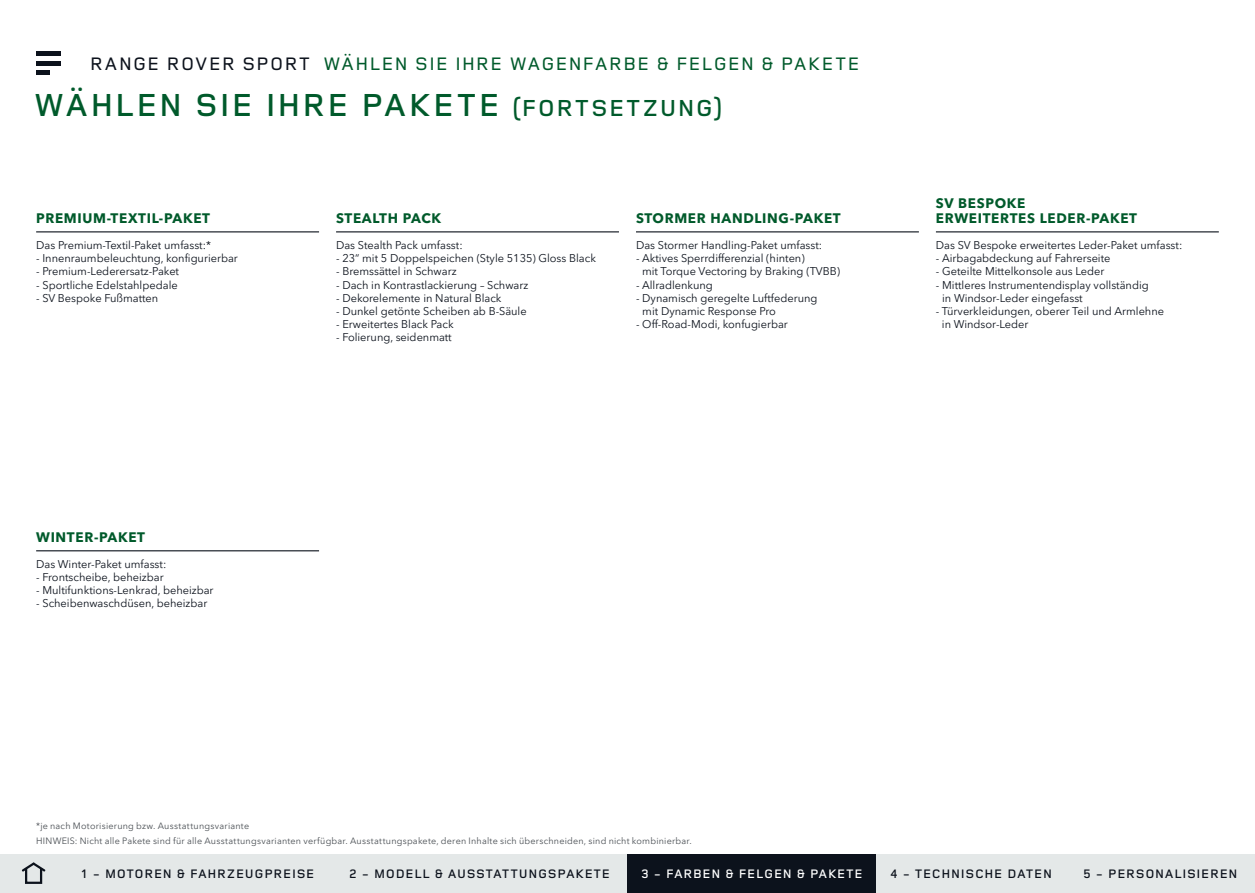
<style>
.page{position:relative;width:1255px;height:893px;background:#fff}
.page>*{position:absolute;margin:0;border:0;box-sizing:border-box;transform-origin:0 0}
.t1{font:600 33px "Land Rover Wide";letter-spacing:-.005em;color:#005a2b}
.t2{font:500 18.75px "Land Rover Wide";color:#005a2b}
.t3{font:700 13.5px/15px "Avenir Next W1 G";letter-spacing:.05em;color:#005a2b}
.t4{font:600 12.75px "Land Rover Wide";color:#0c121c}
.t5{font:600 12.75px "Land Rover Wide";color:#fff}
.t6{font:10.95px/13.2px "Avenir Next W1 G";color:#0c121c}
.t7{font:9px/14.7px "Avenir Next W1 G";letter-spacing:.025em;color:#4a4f54}
.s1{color:#0c121c}
.s2{font-size:24px}
</style>
<div class="page">
<svg style="left:36px;top:55px;width:24px;height:16px"></svg>
<hr style="left:36px;top:51px;width:24px;height:4px;background:#0c121c">
<hr style="left:36px;top:61px;width:24px;height:4px;background:#0c121c">
<hr style="left:36px;top:71px;width:14px;height:4px;background:#0c121c">
<div style="left:0;top:855px;width:64px;height:38px;background:#e4e8e8"></div>
<svg style="left:21px;top:862px;width:25px;height:11px"></svg>
<div style="left:25px;top:867px;width:17px;height:17px;border:2px solid #0c121c"></div>
<div style="left:64px;top:855px;width:268px;height:38px;background:#e4e8e8"></div>
<div style="left:876px;top:855px;width:189px;height:38px;background:#e4e8e8"></div>
<div style="left:1065px;top:855px;width:189px;height:38px;background:#e4e8e8"></div>
<div style="left:332px;top:855px;width:295px;height:38px;background:#e4e8e8"></div>
<div style="left:627px;top:855px;width:249px;height:38px;background:#0c121c"></div>
<hr style="left:36px;top:231px;width:283px;height:1px;background:#0c121c">
<hr style="left:336px;top:231px;width:283px;height:1px;background:#0c121c">
<hr style="left:636px;top:231px;width:282px;height:1px;background:#0c121c">
<hr style="left:935px;top:231px;width:283px;height:1px;background:#0c121c">
<hr style="left:36px;top:550px;width:283px;height:1px;background:#0c121c">
<h2 class="t2" style="left:89px;top:50px;width:772px"><span class="s1">RANGE ROVER SPORT</span> WÄHLEN SIE IHRE WAGENFARBE &amp; FELGEN &amp; PAKETE</h2>
<h1 class="t1" style="left:33px;top:82px;width:691px">WÄHLEN SIE IHRE PAKETE <span class="s2">(FORTSETZUNG)</span></h1>
<p class="t3" style="left:36px;top:210px;width:175px">PREMIUM-TEXTIL-PAKET</p>
<p class="t6" style="left:36px;top:237px;width:176px">Das Premium-Textil-Paket umfasst:*</p>
<p class="t6" style="left:36px;top:251px;width:203px">- Innenraumbeleuchtung, konfigurierbar</p>
<p class="t6" style="left:36px;top:264px;width:144px">- Premium-Lederersatz-Paket</p>
<p class="t6" style="left:36px;top:277px;width:143px">- Sportliche Edelstahlpedale</p>
<p class="t6" style="left:36px;top:290px;width:124px">- SV Bespoke Fußmatten</p>
<p class="t3" style="left:36px;top:528px;width:110px">WINTER-PAKET</p>
<p class="t6" style="left:36px;top:556px;width:132px">Das Winter-Paket umfasst:</p>
<p class="t6" style="left:36px;top:569px;width:129px">- Frontscheibe, beheizbar</p>
<p class="t6" style="left:36px;top:583px;width:179px">- Multifunktions-Lenkrad, beheizbar</p>
<p class="t6" style="left:36px;top:596px;width:173px">- Scheibenwaschdüsen, beheizbar</p>
<p class="t3" style="left:336px;top:210px;width:107px">STEALTH PACK</p>
<p class="t6" style="left:336px;top:237px;width:128px">Das Stealth Pack umfasst:</p>
<p class="t6" style="left:336px;top:251px;width:261px">- 23“ mit 5 Doppelspeichen (Style 5135) Gloss Black</p>
<p class="t6" style="left:336px;top:264px;width:122px">- Bremssättel in Schwarz</p>
<p class="t6" style="left:336px;top:277px;width:194px">- Dach in Kontrastlackierung – Schwarz</p>
<p class="t6" style="left:336px;top:290px;width:167px">- Dekorelemente in Natural Black</p>
<p class="t6" style="left:336px;top:304px;width:192px">- Dunkel getönte Scheiben ab B-Säule</p>
<p class="t6" style="left:336px;top:317px;width:119px">- Erweitertes Black Pack</p>
<p class="t6" style="left:336px;top:330px;width:117px">- Folierung, seidenmatt</p>
<p class="t3" style="left:636px;top:210px;width:206px">STORMER HANDLING-PAKET</p>
<p class="t6" style="left:636px;top:237px;width:188px">Das Stormer Handling-Paket umfasst:</p>
<p class="t6" style="left:642px;top:251px;width:199px;text-indent:-6px">- Aktives Sperrdifferenzial (hinten)<br>mit Torque Vectoring by Braking (TVBB)</p>
<p class="t6" style="left:636px;top:277px;width:78px">- Allradlenkung</p>
<p class="t6" style="left:642px;top:290px;width:177px;text-indent:-6px">- Dynamisch geregelte Luftfederung mit Dynamic Response Pro</p>
<p class="t6" style="left:636px;top:317px;width:153px">- Off-Road-Modi, konfugierbar</p>
<p class="t3" style="left:935px;top:195px;width:203px">SV BESPOKE<br>ERWEITERTES LEDER-PAKET</p>
<p class="t6" style="left:935px;top:237px;width:248px">Das SV Bespoke erweitertes Leder-Paket umfasst:</p>
<p class="t6" style="left:935px;top:251px;width:176px">- Airbagabdeckung auf Fahrerseite</p>
<p class="t6" style="left:935px;top:264px;width:170px">- Geteilte Mittelkonsole aus Leder</p>
<p class="t6" style="left:942px;top:277px;width:208px;text-indent:-6px">- Mittleres Instrumentendisplay vollständig in Windsor-Leder eingefasst</p>
<p class="t6" style="left:941px;top:304px;width:224px;text-indent:-6px">- Türverkleidungen, oberer Teil und Armlehne in Windsor-Leder</p>
<p class="t7" style="left:36px;top:818px;width:657px">*je nach Motorisierung bzw. Ausstattungsvariante<br>HINWEIS: Nicht alle Pakete sind für alle Ausstattungsvarianten verfügbar. Ausstattungspakete, deren Inhalte sich überschneiden, sind nicht kombinierbar.</p>
<p class="t4" style="left:81px;top:865px;width:235px">1 - MOTOREN &amp; FAHRZEUGPREISE</p>
<p class="t4" style="left:349px;top:865px;width:263px">2 - MODELL &amp; AUSSTATTUNGSPAKETE</p>
<p class="t5" style="left:640px;top:865px;width:224px">3 - FARBEN &amp; FELGEN &amp; PAKETE</p>
<p class="t4" style="left:889px;top:865px;width:164px">4 - TECHNISCHE DATEN</p>
<p class="t4" style="left:1082px;top:865px;width:156px">5 - PERSONALISIEREN</p>
</div>
